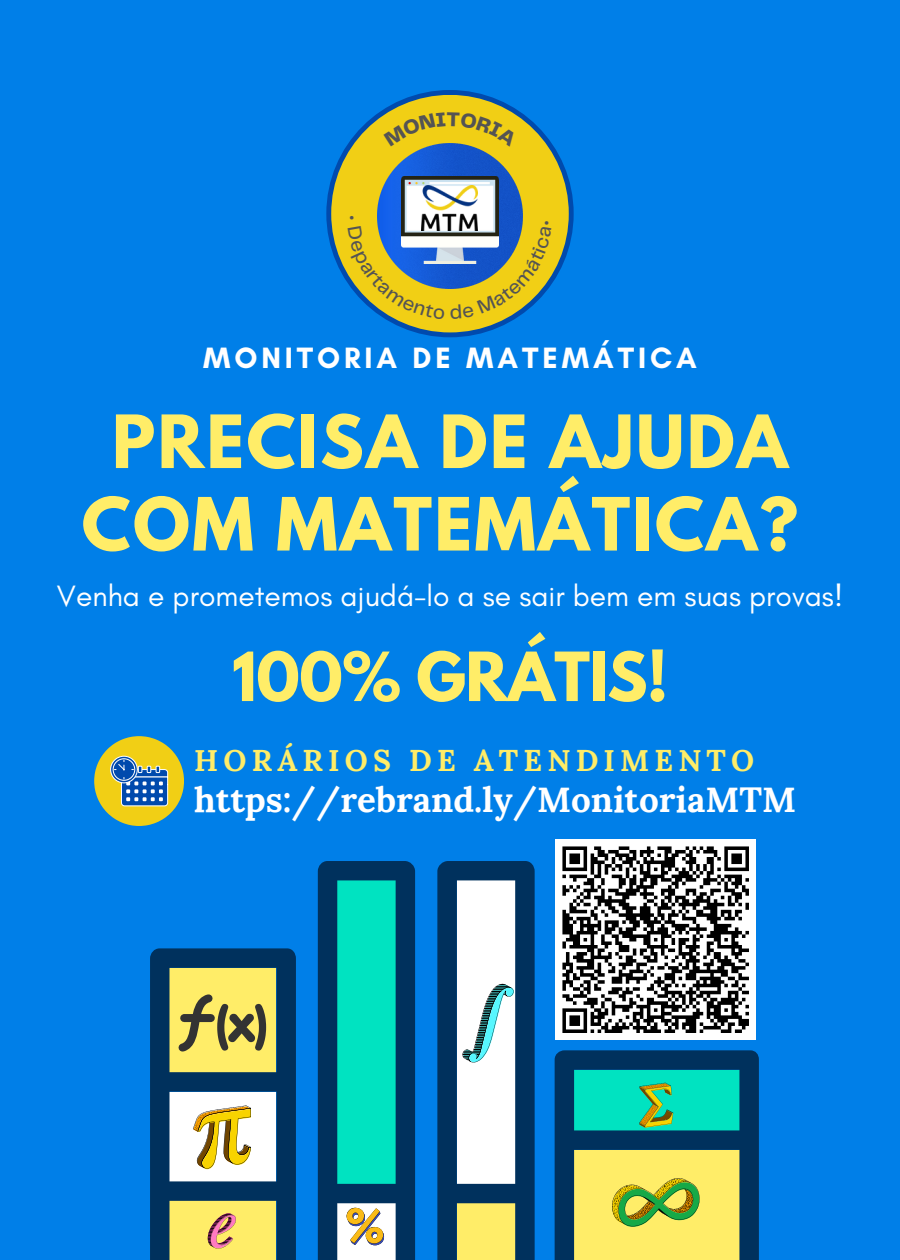
<style>
.page{position:relative;width:900px;height:1260px;background:#007fe8}
.page>*{position:absolute;margin:0;border:0;box-sizing:border-box;transform-origin:0 0}
.t1{font:700 65px/82.5px "League Spartan";letter-spacing:.035em;color:#ffed68;text-align:center}
.t2{font:700 60px "League Spartan";letter-spacing:-.01em;color:#ffed68}
.t3{font:700 35px "Lora";color:#fff}
.t4{font:30px "Glacial Indifference";color:#fff}
.t5{font:700 30px "Lora";letter-spacing:.17em;color:#ffed68}
.t6{font:700 30px "Glacial Indifference";letter-spacing:.13em;color:#fff}
</style>
<div class="page">
<svg style="left:150px;top:861px;width:609px;height:399px"></svg>
<svg style="left:326px;top:90px;width:248px;height:247px;background:#054fac"></svg>
<div style="left:331px;top:95px;width:238px;height:237px;background:#f1cf15;border-radius:50%"></div>
<img style="left:377px;top:146px;width:146px;height:70px">
<img style="left:401px;top:176px;width:97px;height:40px">
<img style="left:422px;top:185px;width:56px;height:31px">
<svg style="left:94px;top:736px;width:90px;height:90px"></svg>
<div style="left:555px;top:839px;width:201px;height:201px;background:#fff"></div>
<svg style="left:562px;top:846px;width:187px;height:187px"></svg>
<svg style="left:178px;top:994px;width:88px;height:58px;background:#baae56"></svg>
<div style="left:184px;top:1014px;width:27px;height:8px;background:#333"></div>
<svg style="left:193px;top:1105px;width:58px;height:64px;background:#d9c574"></svg>
<svg style="left:208px;top:1213px;width:28px;height:36px"></svg>
<svg style="left:462px;top:984px;width:53px;height:78px;background:#c0dedf"></svg>
<svg style="left:640px;top:1083px;width:33px;height:45px"></svg>
<svg style="left:612px;top:1178px;width:88px;height:49px;background:#a2bc46"></svg>
<svg style="left:347px;top:1208px;width:37px;height:37px"></svg>
<svg style="left:383px;top:112px;width:135px;height:34px"></svg>
<svg style="left:348px;top:216px;width:204px;height:103px"></svg>
<p class="t6" style="left:203px;top:340px;width:495px">MONITORIA DE MATEMÁTICA</p>
<p class="t1" style="left:82px;top:409px;width:718px">PRECISA DE AJUDA<br>COM MATEMÁTICA?</p>
<p class="t4" style="left:57px;top:578px;width:788px">Venha e prometemos ajudá-lo a se sair bem em suas provas!</p>
<p class="t2" style="left:232px;top:647px;width:437px">100% GRÁTIS!</p>
<p class="t5" style="left:194px;top:740px;width:562px">HORÁRIOS DE ATENDIMENTO</p>
<p class="t3" style="left:194px;top:777px;width:603px">https://rebrand.ly/MonitoriaMTM</p>
</div>
